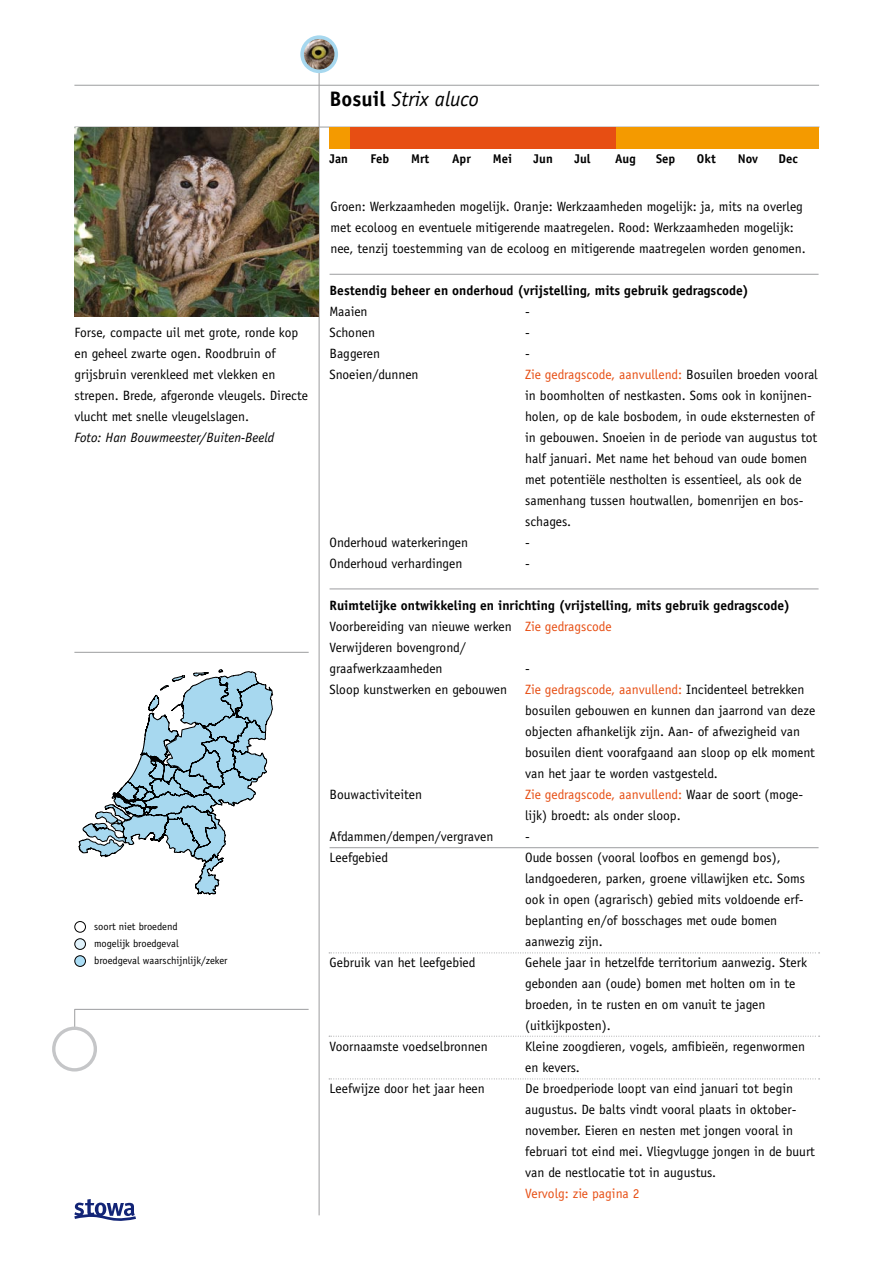
<style>
.page{position:relative;width:893px;height:1263px;background:#fff}
.page>*{position:absolute;margin:0;border:0;box-sizing:border-box;transform-origin:0 0}
.t1{font:italic 21px "Officina Sans";color:#000}
.t2{font:13.5px/21px "Officina Sans";color:#000}
.t3{font:700 13.5px/21px "Officina Sans";color:#000}
.t4{font:italic 13.5px "Officina Sans";color:#000}
.t5{font:13.5px "Officina Sans";color:#e74e13}
.t6{font:700 12.6px "Officina Sans";color:#000}
.t7{font:10.5px/17px "Officina Sans";color:#000}
.s1{font-weight:700;font-style:normal}
.s2{color:#e74e13}
.s3{font-weight:400}
.s4{font-weight:400;color:#e74e13}
</style>
<div class="page">
<hr style="left:319px;top:70px;width:1px;height:1145px;background:#9c9d9f">
<img style="left:303px;top:38px;width:33px;height:33px;border-radius:50%">
<div style="left:300px;top:35px;width:38px;height:38px;border:4px solid #a7d8ef;border-radius:50%"></div>
<svg style="left:74px;top:1009px;width:1px;height:17px"></svg>
<div style="left:52px;top:1026px;width:45px;height:45px;border:3px solid #c5c6c8;border-radius:50%"></div>
<hr style="left:75px;top:1009px;width:234px;height:1px;background:#9c9d9f">
<hr style="left:74px;top:85px;width:745px;height:1px;background:#9c9d9f">
<hr style="left:74px;top:127px;width:745px;height:1px;background:#9c9d9f">
<hr style="left:74px;top:652px;width:235px;height:1px;background:#9c9d9f">
<div style="left:74px;top:921px;width:12px;height:11px;border:1px solid #000;border-radius:50%"></div>
<div style="left:75px;top:939px;width:10px;height:10px;background:#e0f2fb;border-radius:50%"></div>
<div style="left:74px;top:938px;width:12px;height:12px;border:1px solid #000;border-radius:50%"></div>
<div style="left:75px;top:956px;width:10px;height:10px;background:#abddf5;border-radius:50%"></div>
<div style="left:74px;top:955px;width:12px;height:12px;border:1px solid #000;border-radius:50%"></div>
<img style="left:74px;top:127px;width:245px;height:189px">
<div style="left:330px;top:127px;width:489px;height:21px;background:#f49a00"></div>
<hr style="left:330px;top:274px;width:489px;height:1px;background:#9c9d9f">
<svg style="left:74px;top:1199px;width:62px;height:22px"></svg>
<hr style="left:330px;top:589px;width:489px;height:1px;background:#9c9d9f">
<svg style="left:79px;top:669px;width:194px;height:225px"></svg>
<div style="left:350px;top:127px;width:265px;height:21px;background:#e74e13"></div>
<hr style="left:330px;top:847px;width:489px;height:1px;background:#9c9d9f">
<svg style="left:329px;top:952px;width:491px;height:1px"></svg>
<svg style="left:329px;top:1036px;width:491px;height:1px"></svg>
<svg style="left:329px;top:1078px;width:491px;height:1px"></svg>
<p class="t2" style="left:74px;top:322px;width:235px">Forse, compacte uil met grote, ronde kop en geheel zwarte ogen. Roodbruin of grijsbruin verenkleed met vlekken en strepen. Brede, afgeronde vleugels. Directe vlucht met snelle vleugelslagen.</p>
<p class="t4" style="left:74px;top:430px;width:201px">Foto: Han Bouwmeester/Buiten-Beeld</p>
<p class="t7" style="left:94px;top:918px;width:135px">soort niet broedend<br>mogelijk broedgeval<br>broedgeval waarschijnlijk/zeker</p>
<h1 class="t1" style="left:330px;top:87px;width:151px"><span class="s1">Bosuil</span> Strix aluco</h1>
<p class="t6" style="left:330px;top:151px;width:20px">Jan</p>
<p class="t6" style="left:370px;top:151px;width:20px">Feb</p>
<p class="t6" style="left:411px;top:151px;width:20px">Mrt</p>
<p class="t6" style="left:452px;top:151px;width:20px">Apr</p>
<p class="t6" style="left:493px;top:151px;width:21px">Mei</p>
<p class="t6" style="left:534px;top:151px;width:21px">Jun</p>
<p class="t6" style="left:574px;top:151px;width:18px">Jul</p>
<p class="t6" style="left:615px;top:151px;width:22px">Aug</p>
<p class="t6" style="left:656px;top:151px;width:21px">Sep</p>
<p class="t6" style="left:697px;top:151px;width:20px">Okt</p>
<p class="t6" style="left:738px;top:151px;width:22px">Nov</p>
<p class="t6" style="left:778px;top:151px;width:21px">Dec</p>
<p class="t2" style="left:331px;top:196px;width:477px">Groen: Werkzaamheden mogelijk. Oranje: Werkzaamheden mogelijk: ja, mits na overleg met ecoloog en eventuele mitigerende maatregelen. Rood: Werkzaamheden mogelijk: nee, tenzij toestemming van de ecoloog en mitigerende maatregelen worden genomen.</p>
<p class="t3" style="left:330px;top:280px;width:421px">Bestendig beheer en onderhoud (vrijstelling, mits gebruik gedragscode)</p>
<p class="t2" style="left:330px;top:301px;width:40px">Maaien</p>
<p class="t2" style="left:525px;top:301px;width:6px">-</p>
<p class="t2" style="left:330px;top:322px;width:47px">Schonen</p>
<p class="t2" style="left:525px;top:322px;width:6px">-</p>
<p class="t2" style="left:330px;top:343px;width:52px">Baggeren</p>
<p class="t2" style="left:525px;top:343px;width:6px">-</p>
<p class="t2" style="left:330px;top:364px;width:91px">Snoeien/dunnen</p>
<p class="t2" style="left:525px;top:364px;width:294px"><span class="s2">Zie gedragscode, aanvullend:</span> Bosuilen broeden vooral in boomholten of nestkasten. Soms ook in konijnen&shy;holen, op de kale bosbodem, in oude eksternesten of in gebouwen. Snoeien in de periode van augustus tot half januari. Met name het behoud van oude bomen met potentiële nestholten is essentieel, als ook de samenhang tussen houtwallen, bomenrijen en bos&shy;schages.</p>
<p class="t2" style="left:330px;top:532px;width:140px">Onderhoud waterkeringen</p>
<p class="t2" style="left:525px;top:532px;width:6px">-</p>
<p class="t2" style="left:330px;top:553px;width:134px">Onderhoud verhardingen</p>
<p class="t2" style="left:525px;top:553px;width:6px">-</p>
<p class="t3" style="left:330px;top:595px;width:462px">Ruimtelijke ontwikkeling en inrichting (vrijstelling, mits gebruik gedragscode)<br><span class="s3">Voorbereiding van nieuwe werken</span> <span class="s4">Zie gedragscode<br></span><span class="s3">Verwijderen bovengrond/<br>graafwerkzaamheden</span></p>
<p class="t2" style="left:525px;top:658px;width:6px">-</p>
<p class="t2" style="left:330px;top:679px;width:179px">Sloop kunstwerken en gebouwen</p>
<p class="t2" style="left:525px;top:679px;width:292px"><span class="s2">Zie gedragscode, aanvullend:</span> Incidenteel betrekken bosuilen gebouwen en kunnen dan jaarrond van deze objecten afhankelijk zijn. Aan- of afwezigheid van bosuilen dient voorafgaand aan sloop op elk moment van het jaar te worden vastgesteld.</p>
<p class="t2" style="left:330px;top:784px;width:94px">Bouwactiviteiten</p>
<p class="t2" style="left:525px;top:784px;width:280px"><span class="s2">Zie gedragscode, aanvullend:</span> Waar de soort (moge&shy;lijk) broedt: als onder sloop.</p>
<p class="t2" style="left:330px;top:826px;width:165px">Afdammen/dempen/vergraven</p>
<p class="t2" style="left:525px;top:826px;width:6px">-</p>
<p class="t2" style="left:330px;top:847px;width:60px">Leefgebied</p>
<p class="t2" style="left:525px;top:847px;width:281px">Oude bossen (vooral loofbos en gemengd bos), landgoederen, parken, groene villawijken etc. Soms ook in open (agrarisch) gebied mits voldoende erf&shy;beplanting en/of bosschages met oude bomen aanwezig zijn.</p>
<p class="t2" style="left:330px;top:952px;width:148px">Gebruik van het leefgebied</p>
<p class="t2" style="left:525px;top:952px;width:283px">Gehele jaar in hetzelfde territorium aanwezig. Sterk gebonden aan (oude) bomen met holten om in te broeden, in te rusten en om vanuit te jagen (uitkijkposten).</p>
<p class="t2" style="left:330px;top:1036px;width:160px">Voornaamste voedselbronnen</p>
<p class="t2" style="left:525px;top:1036px;width:281px">Kleine zoogdieren, vogels, amfibieën, regenwormen en kevers.</p>
<p class="t2" style="left:330px;top:1078px;width:157px">Leefwijze door het jaar heen</p>
<p class="t2" style="left:525px;top:1078px;width:291px">De broedperiode loopt van eind januari tot begin augustus. De balts vindt vooral plaats in oktober&shy;november. Eieren en nesten met jongen vooral in februari tot eind mei. Vliegvlugge jongen in de buurt van de nestlocatie tot in augustus.</p>
<p class="t5" style="left:525px;top:1186px;width:116px">Vervolg: zie pagina 2</p>
</div>
